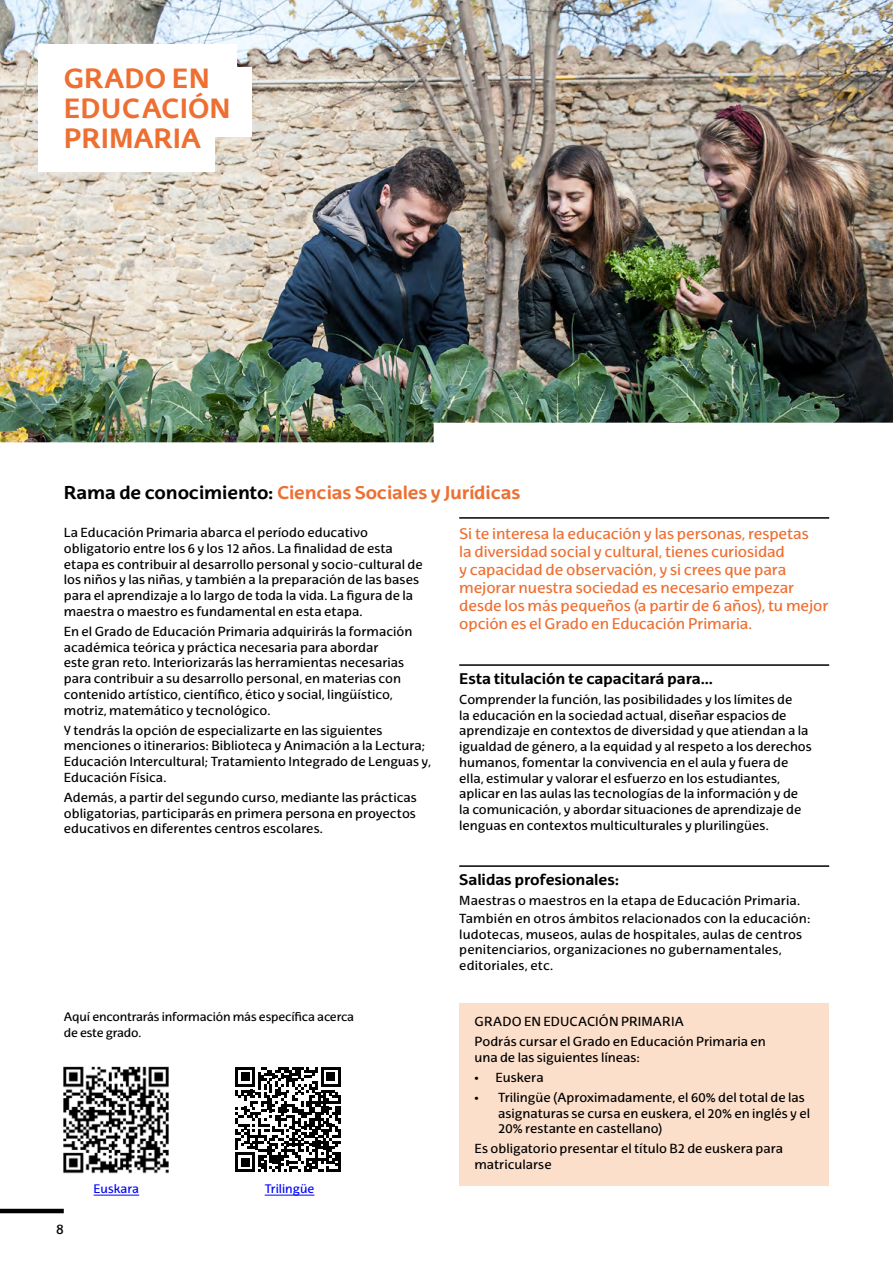
<style>
.page{position:relative;width:893px;height:1263px;background:#fff}
.page>*{position:absolute;margin:0;border:0;box-sizing:border-box;transform-origin:0 0}
.t1{font:700 27px/30px "EHU Sans";color:#ed6f32}
.Párrafo_ESP{font:700 18px "EHU Sans";letter-spacing:-.01em;color:#ed6f32}
.Parrafo_color_filete{font:15px/18px "EHU Sans";letter-spacing:-.005em;color:#ed6f32}
.Titular2{font:700 15px "EHU Sans";letter-spacing:-.01em;color:#000}
.t2{font:13.5px "EHU Sans";color:#000}
.Párrafo_ESP-2{font:12.75px/15.8px "EHU Sans";color:#000}
.t3{font:12px/15.8px "EHU Sans";letter-spacing:-.01em;color:#000}
.t4{font:12px "EHU Sans";letter-spacing:.005em;color:#00f}
.s1{color:#000}
</style>
<div class="page">
<img style="left:0;top:0;width:893px;height:442px">
<svg style="left:434px;top:423px;width:459px;height:19px"></svg>
<div style="left:49px;top:68px;width:203px;height:69px;background:#fff"></div>
<div style="left:38px;top:44px;width:199px;height:61px;background:#fff"></div>
<div style="left:38px;top:97px;width:177px;height:75px;background:#fff"></div>
<div style="left:460px;top:1003px;width:369px;height:183px;background:#fcdfcb"></div>
<hr style="left:0;top:1209px;width:64px;height:4px;background:#000">
<hr style="left:459px;top:517px;width:370px;height:2px;background:#000">
<hr style="left:459px;top:664px;width:370px;height:2px;background:#000">
<hr style="left:459px;top:865px;width:370px;height:2px;background:#000">
<img style="left:63px;top:1066px;width:106px;height:108px">
<svg style="left:236px;top:1067px;width:104px;height:105px"></svg>
<hr style="left:338px;top:1152px;width:2px;height:20px;background:#000">
<hr style="left:265px;top:1195px;width:49px;height:1px;background:#00f">
<hr style="left:94px;top:1195px;width:45px;height:1px;background:#00f">
<p class="t1" style="left:64px;top:63px;width:168px">GRADO EN<br>EDUCACIÓN</p>
<p class="t1" style="left:64px;top:123px;width:139px">PRIMARIA</p>
<p class="Párrafo_ESP" style="left:64px;top:481px;width:458px"><span class="s1">Rama de conocimiento:</span> Ciencias Sociales y Jurídicas</p>
<p class="Párrafo_ESP-2" style="left:64px;top:525px;width:360px">La Educación Primaria abarca el período educativo obligatorio entre los 6 y los 12 años. La finalidad de esta etapa es contribuir al desarrollo personal y socio-cultural de los niños y las niñas, y también a la preparación de las bases para el aprendizaje a lo largo de toda la vida. La figura de la maestra o maestro es fundamental en esta etapa.</p>
<p class="Párrafo_ESP-2" style="left:64px;top:623px;width:350px">En el Grado de Educación Primaria adquirirás la formación académica teórica y práctica necesaria para abordar<br>este gran reto. Interiorizarás las herramientas necesarias para contribuir a su desarrollo personal, en materias con contenido artístico, científico, ético y social, lingüístico, motriz, matemático y tecnológico.</p>
<p class="Párrafo_ESP-2" style="left:64px;top:722px;width:369px">Y tendrás la opción de especializarte en las siguientes menciones o itinerarios: Biblioteca y Animación a la Lectura; Educación Intercultural; Tratamiento Integrado de Lenguas y, Educación Física.</p>
<p class="Párrafo_ESP-2" style="left:64px;top:789px;width:354px;text-align:justify">Además, a partir del segundo curso, mediante las prácticas obligatorias, participarás en primera persona en proyectos educativos en diferentes centros escolares.</p>
<p class="Parrafo_color_filete" style="left:459px;top:524px;width:370px">Si te interesa la educación y las personas, respetas<br>la diversidad social y cultural, tienes curiosidad<br>y capacidad de observación, y si crees que para mejorar nuestra sociedad es necesario empezar desde los más pequeños (a partir de 6 años), tu mejor opción es el Grado en Educación Primaria.</p>
<p class="Titular2" style="left:459px;top:669px;width:255px">Esta titulación te capacitará para…</p>
<p class="Párrafo_ESP-2" style="left:459px;top:691px;width:354px">Comprender la función, las posibilidades y los límites de<br>la educación en la sociedad actual, diseñar espacios de aprendizaje en contextos de diversidad y que atiendan a la igualdad de género, a la equidad y al respeto a los derechos humanos, fomentar la convivencia en el aula y fuera de ella, estimular y valorar el esfuerzo en los estudiantes, aplicar en las aulas las tecnologías de la información y de la comunicación, y abordar situaciones de aprendizaje de lenguas en contextos multiculturales y plurilingües.</p>
<p class="t3" style="left:64px;top:1009px;width:292px">Aquí encontrarás información más específica acerca de este grado.</p>
<p class="t2" style="left:56px;top:1221px;width:9px">8</p>
<p class="t4" style="left:94px;top:1182px;width:47px">Euskara</p>
<p class="t4" style="left:265px;top:1182px;width:51px">Trilingüe</p>
<p class="Titular2" style="left:459px;top:870px;width:161px">Salidas profesionales:</p>
<p class="Párrafo_ESP-2" style="left:459px;top:892px;width:343px">Maestras o maestros en la etapa de Educación Primaria.</p>
<p class="Párrafo_ESP-2" style="left:459px;top:910px;width:353px">También en otros ámbitos relacionados con la educación: ludotecas, museos, aulas de hospitales, aulas de centros penitenciarios, organizaciones no gubernamentales, editoriales, etc.</p>
<p class="Párrafo_ESP-2" style="left:474px;top:1014px;width:211px">GRADO EN EDUCACIÓN PRIMARIA</p>
<p class="Párrafo_ESP-2" style="left:474px;top:1034px;width:293px">Podrás cursar el Grado en Educación Primaria en una de las siguientes líneas:</p>
<p class="Párrafo_ESP-2" style="left:474px;top:1069px;width:71px">• Euskera</p>
<p class="Párrafo_ESP-2" style="left:498px;top:1089px;width:313px;text-indent:-24px">• Trilingüe (Aproximadamente, el 60% del total de las asignaturas se cursa en euskera, el 20% en inglés y el<br>20% restante en castellano)</p>
<p class="Párrafo_ESP-2" style="left:474px;top:1141px;width:310px">Es obligatorio presentar el título B2 de euskera para matricularse</p>
</div>
